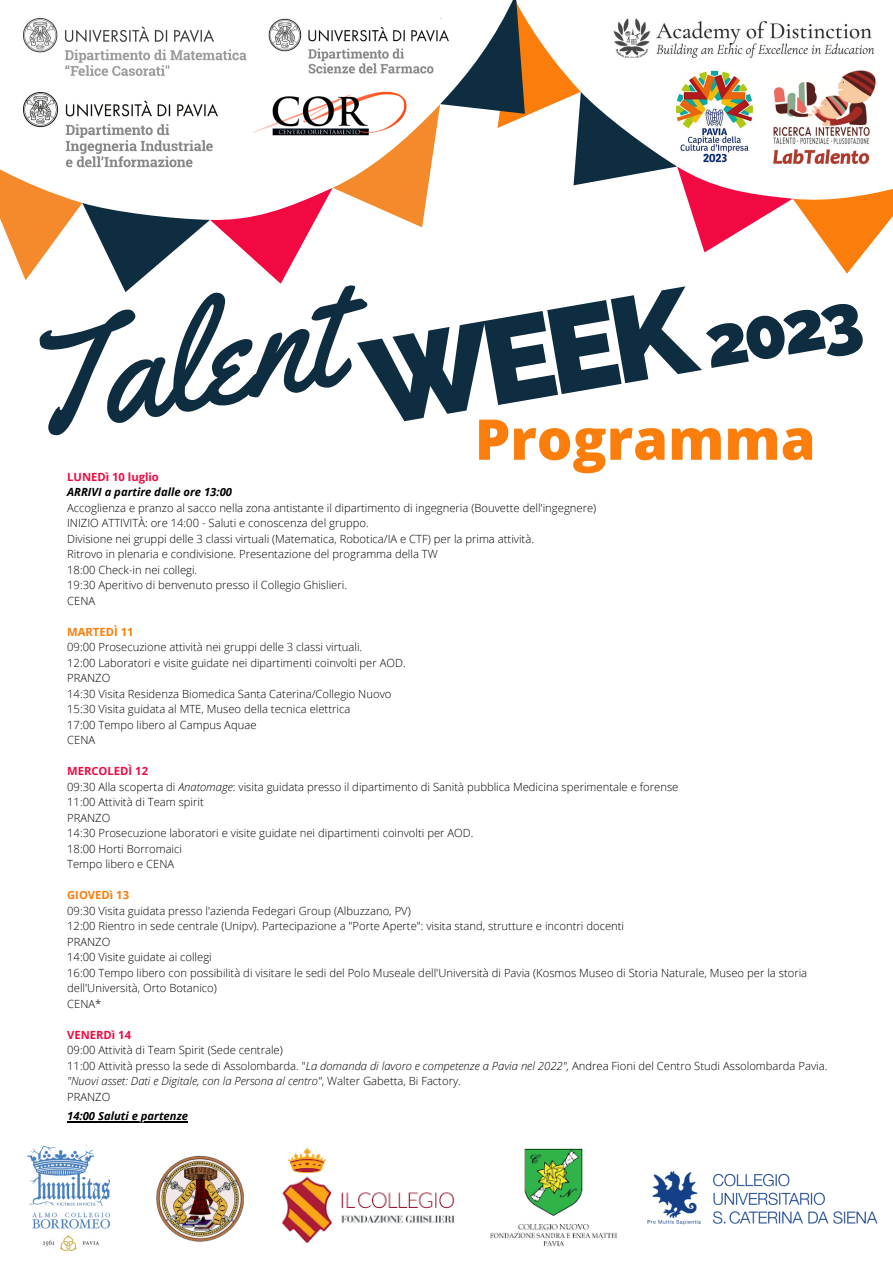
<style>
.page{position:relative;width:893px;height:1263px;background:#fff}
.page>*{position:absolute;margin:0;border:0;box-sizing:border-box;transform-origin:0 0}
.t1{font:150px "Yellowtail";color:#0f2d40}
.t2{font:800 120px "Raleway";color:#0f2d40}
.t3{font:800 71.55px "Raleway";color:#0f2d40}
.t4{font:800 56.25px "Open Sans";color:#fb7d0b}
.t5{font:300 11.25px/15.5px "Open Sans";color:#000}
.t6{font:italic 700 11.25px "Open Sans";color:#000}
.t7{font:700 11.25px "Open Sans";color:#f20941}
.t8{font:700 11.25px "Open Sans";color:#fb7d0b}
.s1{font-style:italic}
</style>
<div class="page">
<hr style="left:67px;top:1121px;width:121px;height:1px;background:#000">
<svg style="left:0;top:0;width:893px;height:292px"></svg>
<img style="left:611px;top:16px;width:268px;height:46px">
<img style="left:490px;top:1148px;width:127px;height:99px">
<img style="left:282px;top:1147px;width:173px;height:96px">
<img style="left:647px;top:1171px;width:231px;height:54px">
<img style="left:156px;top:1155px;width:88px;height:87px">
<img style="left:26px;top:1145px;width:84px;height:107px">
<p class="t1" style="left:0;top:294px;width:324px;rotate:-10deg">Talent</p>
<p class="t7" style="left:67px;top:469px;width:93px">LUNEDì 10 luglio</p>
<p class="t6" style="left:67px;top:484px;width:166px">ARRIVI a partire dalle ore 13:00</p>
<p class="t5" style="left:67px;top:499px;width:530px">Accoglienza e pranzo al sacco nella zona antistante il dipartimento di ingegneria (Bouvette dell'ingegnere)</p>
<p class="t5" style="left:67px;top:515px;width:303px">INIZIO ATTIVITÀ: ore 14:00 - Saluti e conoscenza del gruppo.</p>
<p class="t5" style="left:67px;top:530px;width:468px">Divisione nei gruppi delle 3 classi virtuali (Matematica, Robotica/IA e CTF) per la prima attività.</p>
<p class="t5" style="left:67px;top:546px;width:372px">Ritrovo in plenaria e condivisione. Presentazione del programma della TW</p>
<p class="t5" style="left:67px;top:561px;width:132px">18:00 Check-in nei collegi.</p>
<p class="t5" style="left:67px;top:577px;width:281px">19:30 Aperitivo di benvenuto presso il Collegio Ghislieri.</p>
<p class="t5" style="left:67px;top:592px;width:30px">CENA</p>
<p class="t8" style="left:67px;top:624px;width:68px">MARTEDÌ 11</p>
<p class="t5" style="left:67px;top:639px;width:297px">09:00 Prosecuzione attività nei gruppi delle 3 classi virtuali.</p>
<p class="t5" style="left:67px;top:654px;width:340px">12:00 Laboratori e visite guidate nei dipartimenti coinvolti per AOD.</p>
<p class="t5" style="left:67px;top:670px;width:45px">PRANZO</p>
<p class="t5" style="left:67px;top:685px;width:326px">14:30 Visita Residenza Biomedica Santa Caterina/Collegio Nuovo</p>
<p class="t5" style="left:67px;top:701px;width:285px">15:30 Visita guidata al MTE, Museo della tecnica elettrica</p>
<p class="t5" style="left:67px;top:716px;width:191px">17:00 Tempo libero al Campus Aquae</p>
<p class="t5" style="left:67px;top:732px;width:30px">CENA</p>
<p class="t7" style="left:67px;top:763px;width:82px">MERCOLEDÌ 12</p>
<p class="t5" style="left:67px;top:778px;width:613px">09:30 Alla scoperta di <span class="s1">Anatomage</span>: visita guidata presso il dipartimento di Sanità pubblica Medicina sperimentale e forense</p>
<p class="t5" style="left:67px;top:794px;width:138px">11:00 Attività di Team spirit</p>
<p class="t5" style="left:67px;top:809px;width:45px">PRANZO</p>
<p class="t5" style="left:67px;top:825px;width:408px">14:30 Prosecuzione laboratori e visite guidate nei dipartimenti coinvolti per AOD.</p>
<p class="t5" style="left:67px;top:840px;width:116px">18:00 Horti Borromaici</p>
<p class="t5" style="left:67px;top:856px;width:109px">Tempo libero e CENA</p>
<p class="t8" style="left:67px;top:887px;width:63px">GIOVEDì 13</p>
<p class="t5" style="left:67px;top:903px;width:345px">09:30 Visita guidata presso l'azienda Fedegari Group (Albuzzano, PV)</p>
<p class="t5" style="left:67px;top:918px;width:558px">12:00 Rientro in sede centrale (Unipv). Partecipazione a "Porte Aperte": visita stand, strutture e incontri docenti</p>
<p class="t5" style="left:67px;top:934px;width:45px">PRANZO</p>
<p class="t5" style="left:67px;top:949px;width:146px">14:00 Visite guidate ai collegi</p>
<p class="t5" style="left:67px;top:965px;width:741px">16:00 Tempo libero con possibilità di visitare le sedi del Polo Museale dell'Università di Pavia (Kosmos Museo di Storia Naturale, Museo per la storia dell'Università, Orto Botanico)</p>
<p class="t5" style="left:67px;top:996px;width:36px">CENA*</p>
<p class="t7" style="left:67px;top:1027px;width:65px">VENERDì 14</p>
<p class="t5" style="left:67px;top:1042px;width:217px">09:00 Attività di Team Spirit (Sede centrale)</p>
<p class="t5" style="left:67px;top:1058px;width:761px">11:00 Attività presso la sede di Assolombarda. "<span class="s1">La domanda di lavoro e competenze a Pavia nel 2022",</span> Andrea Fioni del Centro Studi Assolombarda Pavia. <span class="s1">"Nuovi asset: Dati e Digitale, con la Persona al centro"</span>, Walter Gabetta, Bi Factory.</p>
<p class="t5" style="left:67px;top:1089px;width:45px">PRANZO</p>
<p class="t6" style="left:67px;top:1108px;width:122px">14:00 Saluti e partenze</p>
<p class="t2" style="left:353px;top:316px;width:333px;rotate:-10deg">WEEK</p>
<p class="t3" style="left:698px;top:302px;width:160px;rotate:-10deg">2023</p>
<p class="t4" style="left:475px;top:400px;width:342px">Programma</p>
</div>
